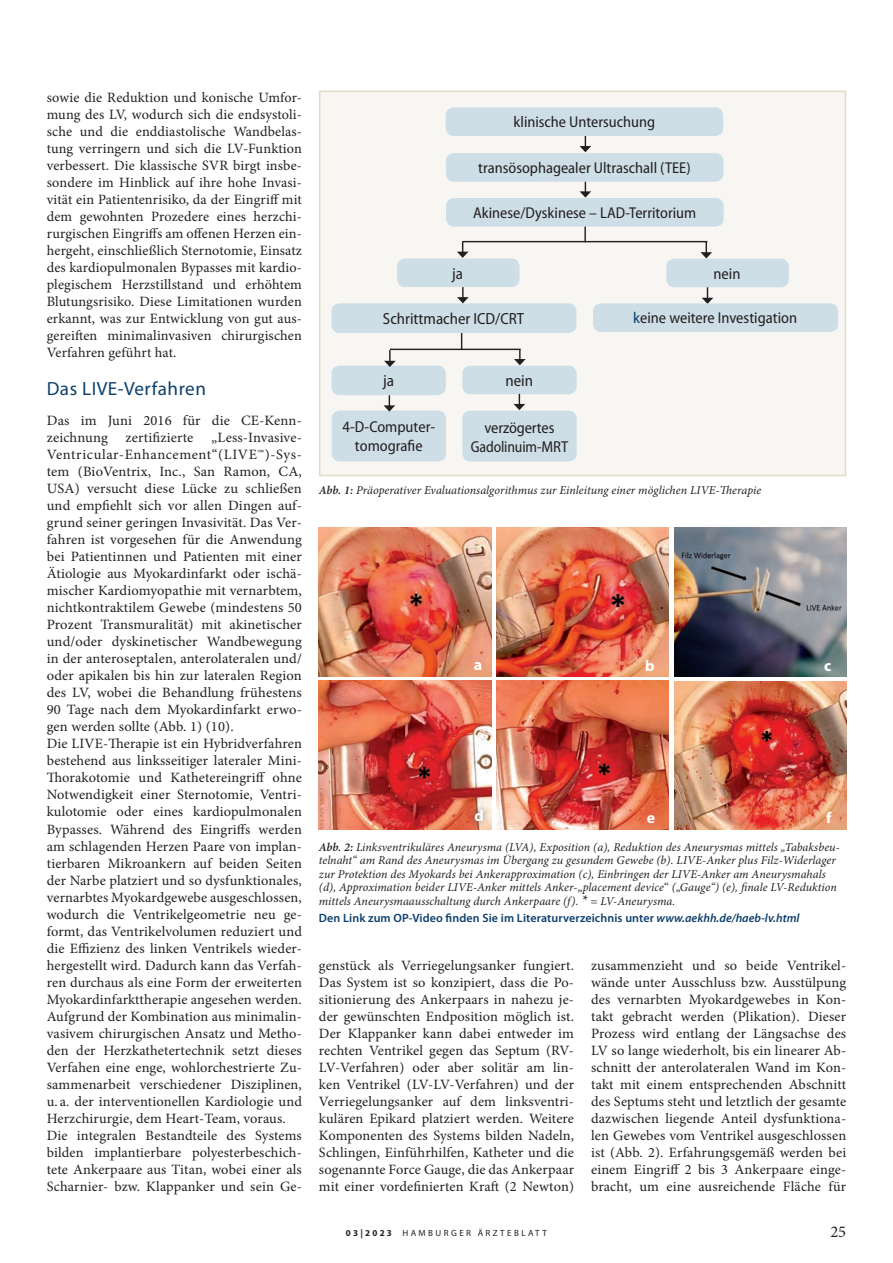
<style>
.page{position:relative;width:893px;height:1263px;background:#fff}
.page>*{position:absolute;margin:0;border:0;box-sizing:border-box;transform-origin:0 0}
.t1{font:19.2px "Myriad Pro";letter-spacing:.025em;color:#0c3f6c}
.t2{font:16.5px "Minion Pro";color:#231f20}
.t3{font:semi-condensed 16.35px "Myriad Pro";color:#231f20}
.t4{font:semi-condensed 16.2px "Myriad Pro";color:#231f20}
.t5{font:semi-condensed 15.9px/19px "Myriad Pro";color:#231f20;text-align:center}
.t6{font:700 15.9px "Myriad Pro";color:#fff}
.t7{font:semi-condensed 15.75px "Myriad Pro";color:#231f20}
.t8{font:14.25px/17px "Minion Pro";letter-spacing:.01em;color:#231f20;text-align:justify}
.t9{font:italic 12px/13.5px "Minion Pro";letter-spacing:.005em;color:#231f20}
.t10{font:600 12px "Myriad Pro";letter-spacing:.01em;color:#0c3f6c}
.t11{font:9px "Myriad Pro";letter-spacing:.27em;color:#231f20}
.s1{color:#0c3f6c}
.s2{font-weight:600}
.s3{font-style:normal}
.s4{font-size:15px}
.s5{font-style:italic}
.s6{font-weight:700}
</style>
<div class="page">
<div style="left:319px;top:91px;width:527px;height:385px;background:#f8f6f3;border:2px solid #e1dbc4"></div>
<svg style="left:584px;top:227px;width:2px;height:14px"></svg>
<svg style="left:461px;top:333px;width:1px;height:16px"></svg>
<svg style="left:580px;top:136px;width:11px;height:16px"></svg>
<svg style="left:580px;top:182px;width:11px;height:16px"></svg>
<svg style="left:702px;top:287px;width:11px;height:16px"></svg>
<svg style="left:700px;top:242px;width:12px;height:16px"></svg>
<div style="left:397px;top:258px;width:122px;height:29px;background:#cddee7;border-radius:8px"></div>
<div style="left:331px;top:366px;width:115px;height:29px;background:#cddee7;border-radius:8px"></div>
<div style="left:666px;top:259px;width:123px;height:28px;background:#cddee7;border-radius:8px"></div>
<div style="left:462px;top:366px;width:115px;height:28px;background:#cddee7;border-radius:8px"></div>
<div style="left:331px;top:303px;width:245px;height:30px;background:#cddee7;border-radius:8px"></div>
<div style="left:593px;top:303px;width:245px;height:29px;background:#cddee7;border-radius:8px"></div>
<div style="left:446px;top:107px;width:277px;height:29px;background:#cddee7;border-radius:8px"></div>
<div style="left:446px;top:153px;width:277px;height:29px;background:#cddee7;border-radius:8px"></div>
<div style="left:446px;top:198px;width:278px;height:29px;background:#cddee7;border-radius:8px"></div>
<div style="left:332px;top:411px;width:114px;height:50px;background:#cddee7;border-radius:8px"></div>
<div style="left:462px;top:411px;width:115px;height:50px;background:#cddee7;border-radius:8px"></div>
<svg style="left:384px;top:350px;width:12px;height:17px"></svg>
<svg style="left:514px;top:350px;width:12px;height:15px"></svg>
<hr style="left:390px;top:349px;width:131px;height:1px;background:#231f20">
<svg style="left:514px;top:394px;width:11px;height:16px"></svg>
<svg style="left:384px;top:395px;width:11px;height:17px"></svg>
<svg style="left:457px;top:287px;width:12px;height:16px"></svg>
<svg style="left:457px;top:242px;width:11px;height:16px"></svg>
<hr style="left:462px;top:241px;width:245px;height:1px;background:#231f20">
<img style="left:319px;top:527px;width:172px;height:149px">
<img style="left:496px;top:527px;width:172px;height:149px">
<img style="left:674px;top:527px;width:172px;height:149px">
<img style="left:319px;top:680px;width:172px;height:149px">
<img style="left:496px;top:681px;width:173px;height:149px">
<img style="left:674px;top:681px;width:172px;height:149px">
<div style="left:467px;top:802px;width:24px;height:26px;background:#231f20;opacity:.75"></div>
<p class="t8" style="left:47px;top:89px;width:257px">sowie die Reduktion und konische Umfor&shy;mung des LV, wodurch sich die endsystoli&shy;sche und die enddiastolische Wandbelas&shy;tung verringern und sich die LV-Funktion verbessert. Die klassische SVR birgt insbe&shy;sondere im Hinblick auf ihre hohe Invasi&shy;vität ein Patientenrisiko, da der Eingriff mit dem gewohnten Prozedere eines herzchi&shy;rurgischen Eingriffs am offenen Herzen ein&shy;hergeht, einschließlich Sternotomie, Einsatz des kardiopulmonalen Bypasses mit kardio&shy;plegischem Herzstillstand und erhöhtem Blutungsrisiko. Diese Limitationen wurden erkannt, was zur Entwicklung von gut aus&shy;gereiften minimalinvasiven chirurgischen Verfahren geführt hat.</p>
<p class="t1" style="left:47px;top:377px;width:161px">Das LIVE-Verfahren</p>
<p class="t8" style="left:47px;top:412px;width:257px;text-align:left">Das im Juni 2016 für die CE-Kenn&shy;zeichnung zertifizierte „Less-Invasive-Ventricular-Enhancement“(LIVE™)-Sys&shy;tem (BioVentrix, Inc., San Ramon, CA, USA) versucht diese Lücke zu schließen und empfiehlt sich vor allen Dingen auf&shy;grund seiner geringen Invasivität. Das Ver&shy;fahren ist vorgesehen für die Anwendung bei Patientinnen und Patienten mit einer Ätiologie aus Myokardinfarkt oder ischä&shy;mischer Kardiomyopathie mit vernarbtem, nichtkontraktilem Gewebe (mindestens 50<br>Prozent Transmuralität) mit akinetischer und/oder dyskinetischer Wandbewegung in der anteroseptalen, anterolateralen und/ oder apikalen bis hin zur lateralen Region des LV, wobei die Behandlung frühestens 90 Tage nach dem Myokardinfarkt erwo&shy;gen werden sollte (Abb. 1) (10).<br>Die LIVE-Therapie ist ein Hybridverfahren bestehend aus linksseitiger lateraler Mini-Thorakotomie und Kathetereingriff ohne Notwendigkeit einer Sternotomie, Ventri&shy;kulotomie oder eines kardiopulmonalen Bypasses. Während des Eingriffs werden am schlagenden Herzen Paare von implan&shy;tierbaren Mikroankern auf beiden Seiten der Narbe platziert und so dysfunktionales, vernarbtes Myokardgewebe ausgeschlossen, wodurch die Ventrikelgeometrie neu ge&shy;formt, das Ventrikelvolumen reduziert und die Effizienz des linken Ventrikels wieder&shy;hergestellt wird. Dadurch kann das Verfah&shy;ren durchaus als eine Form der erweiterten Myokardinfarkttherapie angesehen werden.<br>Aufgrund der Kombination aus minimalin&shy;vasivem chirurgischen Ansatz und Metho&shy;den der Herzkathetertechnik setzt dieses Verfahen eine enge, wohlorchestrierte Zu&shy;sammenarbeit verschiedener Disziplinen, u. a. der interventionellen Kardiologie und Herzchirurgie, dem Heart-Team, voraus.<br>Die integralen Bestandteile des Systems bilden implantierbare polyesterbeschich&shy;tete Ankerpaare aus Titan, wobei einer als Scharnier- bzw. Klappanker und sein Ge-</p>
<p class="t7" style="left:513px;top:114px;width:143px">klinische Untersuchung</p>
<p class="t7" style="left:478px;top:159px;width:214px">transösophagealer Ultraschall (TEE)</p>
<p class="t7" style="left:473px;top:204px;width:225px">Akinese/Dyskinese – LAD-Territorium</p>
<p class="t4" style="left:452px;top:265px;width:12px">ja</p>
<p class="t5" style="left:714px;top:264px;width:28px">nein</p>
<p class="t4" style="left:383px;top:310px;width:143px">Schrittmacher ICD/CRT</p>
<p class="t5" style="left:633px;top:309px;width:165px"><span class="s1">k</span>eine weitere Investigation</p>
<p class="t3" style="left:383px;top:372px;width:13px">ja</p>
<p class="t3" style="left:505px;top:372px;width:29px">nein</p>
<p class="t5" style="left:342px;top:418px;width:94px">4-D-Computer&shy;tomografie</p>
<p class="t5" style="left:471px;top:418px;width:99px">verzögertes<br>Gadolinuim-MRT</p>
<p class="t9" style="left:319px;top:483px;width:444px"><span class="s2">Abb. 1:</span> Präoperativer Evaluationsalgorithmus zur Einleitung einer möglichen LIVE-Therapie</p>
<p class="t6" style="left:474px;top:654px;width:10px">a</p>
<p class="t6" style="left:474px;top:805px;width:11px">d</p>
<p class="t6" style="left:645px;top:656px;width:11px">b</p>
<p class="t6" style="left:647px;top:807px;width:10px">e</p>
<p class="t6" style="left:824px;top:656px;width:9px">c</p>
<p class="t6" style="left:826px;top:807px;width:7px">f</p>
<p class="t9" style="left:319px;top:840px;width:522px"><span class="s2">Abb. 2:</span> Linksventrikuläres Aneurysma (LVA), Exposition (a), Reduktion des Aneurysmas mittels „Tabaksbeu&shy;telnaht“ am Rand des Aneurysmas im Übergang zu gesundem Gewebe (b). LIVE-Anker plus Filz-Widerlager zur Protektion des Myokards bei Ankerapproximation (c), Einbringen der LIVE-Anker am Aneurysmahals (d), Approximation beider LIVE-Anker mittels Anker-<span class="s3">„</span>placement device<span class="s3">“</span> („Gauge“) (e), finale LV-Reduktion mittels Aneurysmaausschaltung durch Ankerpaare (f). <span class="s4">*</span> = LV-Aneurysma.</p>
<p class="t10" style="left:319px;top:911px;width:482px">Den Link zum OP-Video finden Sie im Literaturverzeichnis unter <span class="s5">www.aekhh.de/haeb-lv.html</span></p>
<p class="t8" style="left:319px;top:956px;width:257px">genstück als Verriegelungsanker fungiert.<br>Das System ist so konzipiert, dass die Po&shy;sitionierung des Ankerpaars in nahezu je&shy;der gewünschten Endposition möglich ist.<br>Der Klappanker kann dabei entweder im rechten Ventrikel gegen das Septum (RV-LV-Verfahren) oder aber solitär am lin&shy;ken Ventrikel (LV-LV-Verfahren) und der Verriegelungsanker auf dem linksventri&shy;kulären Epikard platziert werden. Weitere Komponenten des Systems bilden Nadeln, Schlingen, Einführhilfen, Katheter und die sogenannte Force Gauge, die das Ankerpaar mit einer vordefinierten Kraft (2 Newton)</p>
<p class="t8" style="left:591px;top:957px;width:257px">zusammenzieht und so beide Ventrikel&shy;wände unter Ausschluss bzw. Ausstülpung des vernarbten Myokardgewebes in Kon&shy;takt gebracht werden (Plikation). Dieser Prozess wird entlang der Längsachse des LV so lange wiederholt, bis ein linearer Ab&shy;schnitt der anterolateralen Wand im Kon&shy;takt mit einem entsprechenden Abschnitt des Septums steht und letztlich der gesamte dazwischen liegende Anteil dysfunktiona&shy;len Gewebes vom Ventrikel ausgeschlossen ist (Abb. 2). Erfahrungsgemäß werden bei einem Eingriff 2 bis 3 Ankerpaare einge&shy;bracht, um eine ausreichende Fläche für</p>
<p class="t11" style="left:346px;top:1227px;width:203px"><span class="s6">03|2023</span> HAMBURGER ÄRZTEBLATT</p>
<p class="t2" style="left:830px;top:1220px;width:17px">25</p>
</div>
